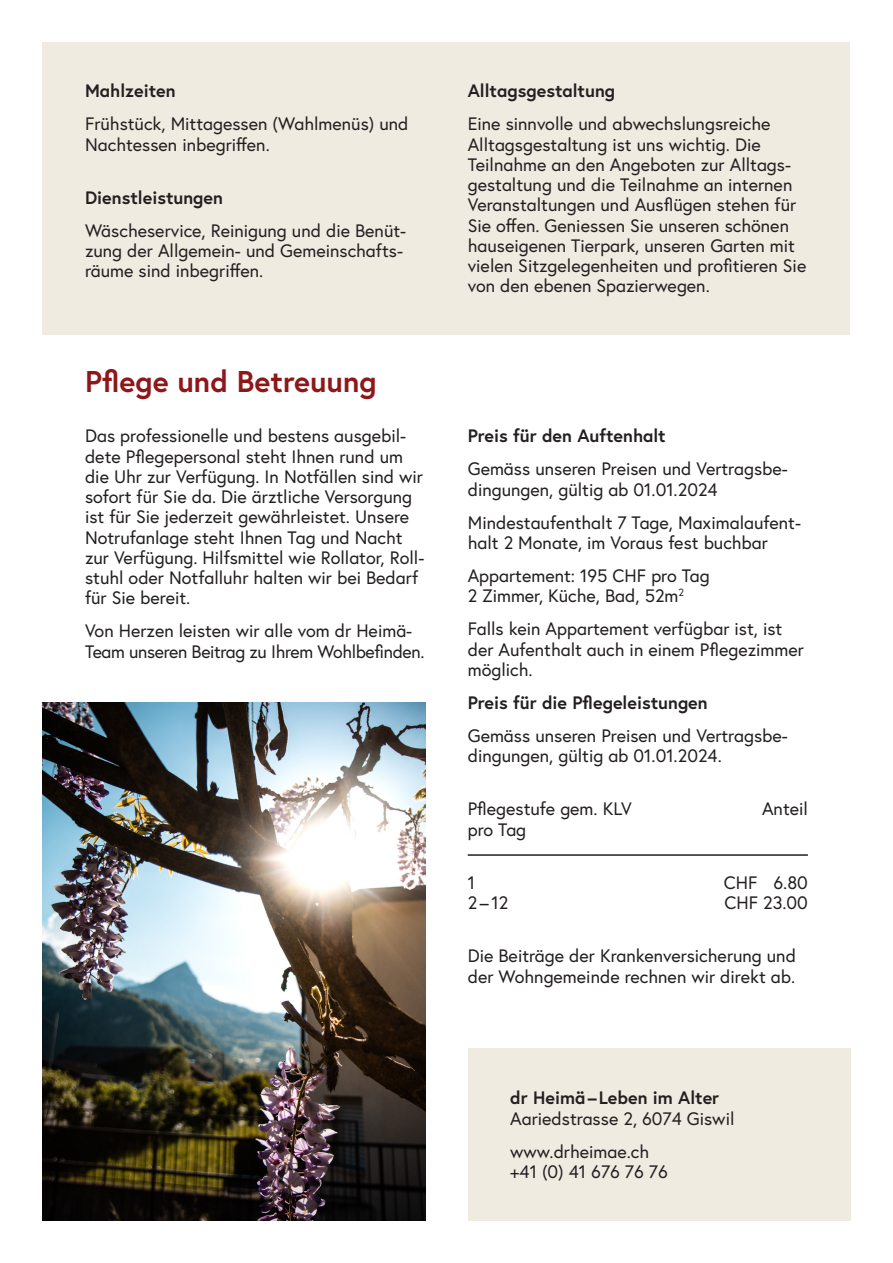
<style>
.page{position:relative;width:893px;height:1263px;background:#fff}
.page>*{position:absolute;margin:0;border:0;box-sizing:border-box;transform-origin:0 0}
.t1{font:700 30px "Europa";color:#8e171a}
.t2{font:18px/20.2px "Europa";color:#231f20}
.t3{font:700 18px "Europa";color:#231f20}
.t4{font:18px/20.2px "Europa";letter-spacing:-.02em;color:#231f20}
.s1{font-weight:700}
</style>
<div class="page">
<div style="left:43px;top:43px;width:807px;height:292px;background:#f0ebe1"></div>
<hr style="left:468px;top:854px;width:340px;height:2px;background:#231f20">
<img style="left:43px;top:703px;width:382px;height:517px">
<div style="left:468px;top:1048px;width:382px;height:172px;background:#f0ebe1"></div>
<p class="t3" style="left:85px;top:79px;width:92px">Mahlzeiten</p>
<p class="t2" style="left:85px;top:114px;width:325px">Frühstück, Mittagessen (Wahlmenüs) und<br>Nachtessen inbegriffen.</p>
<p class="t3" style="left:85px;top:185px;width:139px">Dienstleistungen</p>
<p class="t2" style="left:85px;top:220px;width:323px">Wäscheservice, Reinigung und die Benüt&shy;zung der Allgemein- und Gemeinschafts&shy;räume sind inbegriffen.</p>
<p class="t1" style="left:85px;top:361px;width:293px">Pflege und Betreuung</p>
<p class="t2" style="left:85px;top:426px;width:341px">Das professionelle und bestens ausgebil&shy;dete Pflegepersonal steht Ihnen rund um die Uhr zur Verfügung. In Notfällen sind wir sofort für Sie da. Die ärztliche Versorgung ist für Sie jederzeit gewährleistet. Unsere Notrufanlage steht Ihnen Tag und Nacht zur Verfügung. Hilfsmittel wie Rollator, Roll&shy;stuhl oder Notfalluhr halten wir bei Bedarf für Sie bereit.</p>
<p class="t4" style="left:85px;top:621px;width:341px">Von Herzen leisten wir alle vom dr Heimä-<br>Team unseren Beitrag zu Ihrem Wohlbefinden.</p>
<p class="t3" style="left:468px;top:79px;width:149px">Alltagsgestaltung</p>
<p class="t2" style="left:468px;top:114px;width:340px">Eine sinnvolle und abwechslungsreiche Alltagsgestaltung ist uns wichtig. Die Teilnahme an den Angeboten zur Alltags&shy;gestaltung und die Teilnahme an internen Veranstaltungen und Ausflügen stehen für Sie offen. Geniessen Sie unseren schönen hauseigenen Tierpark, unseren Garten mit vielen Sitzgelegenheiten und profitieren Sie von den ebenen Spazierwegen.</p>
<p class="t3" style="left:468px;top:424px;width:199px">Preis für den Auftenhalt</p>
<p class="t2" style="left:468px;top:459px;width:322px">Gemäss unseren Preisen und Vertragsbe&shy;dingungen, gültig ab 01.01.2024</p>
<p class="t2" style="left:468px;top:512px;width:335px">Mindestaufenthalt 7 Tage, Maximalaufent&shy;halt 2 Monate, im Voraus fest buchbar</p>
<p class="t2" style="left:468px;top:565px;width:244px">Appartement: 195 CHF pro Tag<br>2 Zimmer, Küche, Bad, 52m<sup>2</sup></p>
<p class="t2" style="left:468px;top:618px;width:338px">Falls kein Appartement verfügbar ist, ist der Aufenthalt auch in einem Pflegezimmer möglich.</p>
<p class="t3" style="left:468px;top:690px;width:241px">Preis für die Pflegeleistungen</p>
<p class="t2" style="left:468px;top:725px;width:322px">Gemäss unseren Preisen und Vertragsbe&shy;dingungen, gültig ab 01.01.2024.</p>
<p class="t2" style="left:468px;top:798px;width:166px">Pflegestufe gem. KLV</p>
<p class="t2" style="left:762px;top:798px;width:47px">Anteil</p>
<p class="t2" style="left:468px;top:819px;width:60px">pro Tag</p>
<p class="t2" style="left:468px;top:872px;width:9px">1</p>
<p class="t2" style="left:724px;top:872px;width:85px">CHF 6.80</p>
<p class="t2" style="left:468px;top:892px;width:42px">2–12</p>
<p class="t2" style="left:724px;top:892px;width:85px">CHF 23.00</p>
<p class="t2" style="left:468px;top:945px;width:330px">Die Beiträge der Krankenversicherung und der Wohngemeinde rechnen wir direkt ab.</p>
<p class="t2" style="left:510px;top:1088px;width:226px"><span class="s1">dr Heimä– Leben im Alter<br></span>Aariedstrasse 2, 6074 Giswil</p>
<p class="t2" style="left:510px;top:1141px;width:159px">www.drheimae.ch +41 (0) 41 676 76 76</p>
</div>
